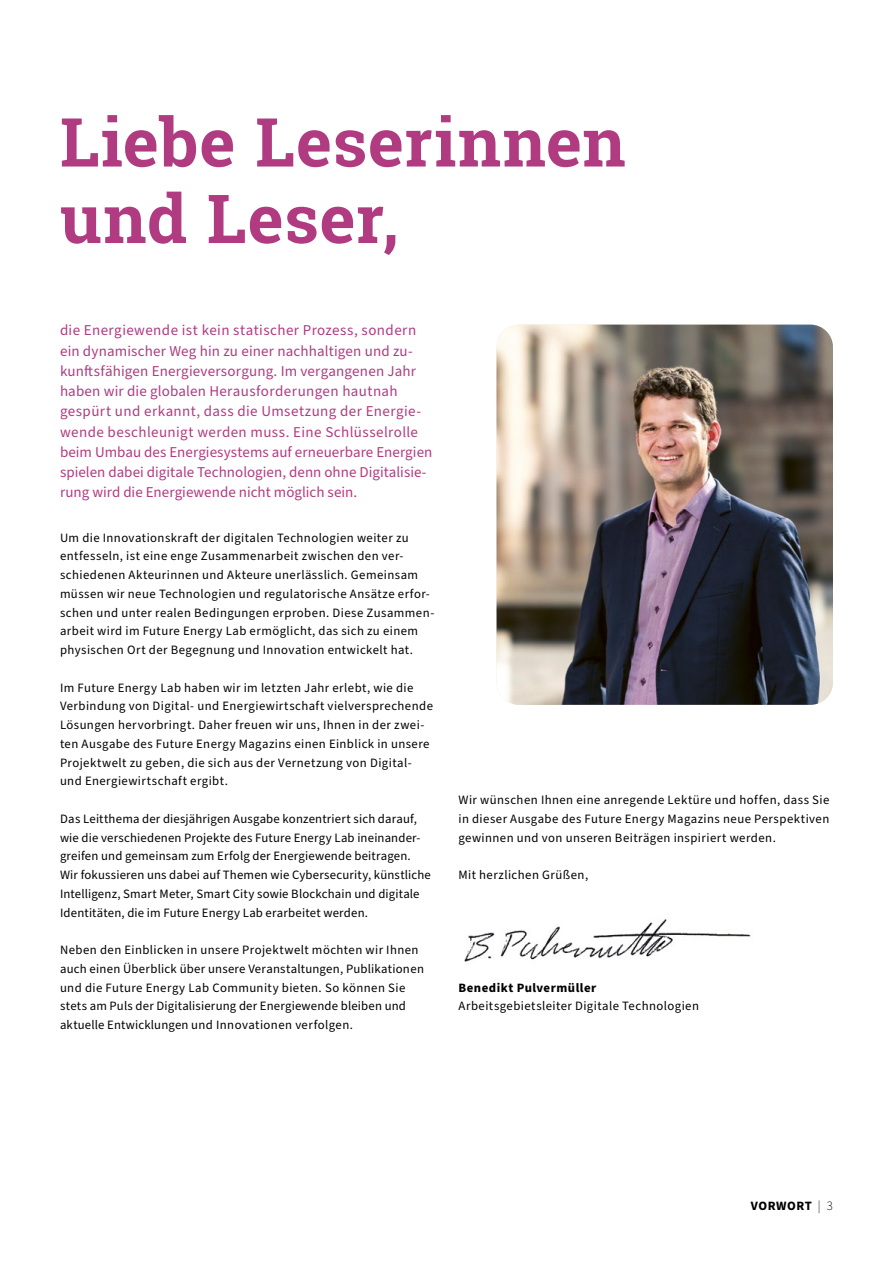
<style>
.page{position:relative;width:893px;height:1263px;background:#fff}
.page>*{position:absolute;margin:0;border:0;box-sizing:border-box;transform-origin:0 0}
.H1_Robotoslab{font:700 67.5px/76.5px "Roboto Slab";letter-spacing:.01em;color:#b03b81}
.Einleitung{font:15px/20.2px "Source Sans Pro";letter-spacing:.015em;color:#b03b81}
.t1{font:12.75px/18.8px "Source Sans Pro";letter-spacing:.03em;color:#000}
.t2{font:700 12.75px "Source Sans Pro";letter-spacing:.04em;color:#000}
.s1{font-weight:700}
.s2{font-weight:300}
</style>
<div class="page">
<img style="left:496px;top:325px;width:337px;height:380px">
<img style="left:464px;top:919px;width:287px;height:43px">
<p class="H1_Robotoslab" style="left:60px;top:103px;width:567px">Liebe Leserinnen und Leser,</p>
<p class="Einleitung" style="left:60px;top:321px;width:374px">die Energiewende ist kein statischer Prozess, sondern ein dynamischer Weg hin zu einer nachhaltigen und zu&shy;kunftsfähigen Energieversorgung. Im vergangenen Jahr haben wir die globalen Herausforderungen hautnah gespürt und erkannt, dass die Umsetzung der Energie&shy;wende beschleunigt werden muss. Eine Schlüsselrolle beim Umbau des Energiesystems auf erneuerbare Energien spielen dabei digitale Technologien, denn ohne Digitalisie&shy;rung wird die Energiewende nicht möglich sein.</p>
<p class="t1" style="left:60px;top:528px;width:376px">Um die Innovationskraft der digitalen Technologien weiter zu entfesseln, ist eine enge Zusammenarbeit zwischen den ver&shy;schiedenen Akteurinnen und Akteure unerlässlich. Gemeinsam müssen wir neue Technologien und regulatorische Ansätze erfor&shy;schen und unter realen Bedingungen erproben. Diese Zusammen&shy;arbeit wird im Future Energy Lab ermöglicht, das sich zu einem physischen Ort der Begegnung und Innovation entwickelt hat.</p>
<p class="t1" style="left:60px;top:678px;width:375px">Im Future Energy Lab haben wir im letzten Jahr erlebt, wie die Verbindung von Digital- und Energiewirtschaft vielversprechende Lösungen hervorbringt. Daher freuen wir uns, Ihnen in der zwei&shy;ten Ausgabe des Future Energy Magazins einen Einblick in unsere Projektwelt zu geben, die sich aus der Vernetzung von Digital&shy;und Energiewirtschaft ergibt.</p>
<p class="t1" style="left:60px;top:810px;width:372px">Das Leitthema der diesjährigen Ausgabe konzentriert sich darauf, wie die verschiedenen Projekte des Future Energy Lab ineinander&shy;greifen und gemeinsam zum Erfolg der Energiewende beitragen.<br>Wir fokussieren uns dabei auf Themen wie Cybersecurity, künstliche Intelligenz, Smart Meter, Smart City sowie Blockchain und digitale Identitäten, die im Future Energy Lab erarbeitet werden.</p>
<p class="t1" style="left:60px;top:941px;width:366px">Neben den Einblicken in unsere Projektwelt möchten wir Ihnen auch einen Überblick über unsere Veranstaltungen, Publikationen und die Future Energy Lab Community bieten. So können Sie stets am Puls der Digitalisierung der Energiewende bleiben und aktuelle Entwicklungen und Innovationen verfolgen.</p>
<p class="t1" style="left:458px;top:791px;width:372px;text-align:justify">Wir wünschen Ihnen eine anregende Lektüre und hoffen, dass Sie in dieser Ausgabe des Future Energy Magazins neue Perspektiven gewinnen und von unseren Beiträgen inspiriert werden.</p>
<p class="t1" style="left:458px;top:866px;width:131px">Mit herzlichen Grüßen,</p>
<p class="t1" style="left:458px;top:978px;width:242px"><span class="s1">Benedikt Pulvermüller<br></span>Arbeitsgebietsleiter Digitale Technologien</p>
<p class="t2" style="left:751px;top:1197px;width:84px">VORWORT <span class="s2">| 3</span></p>
</div>
